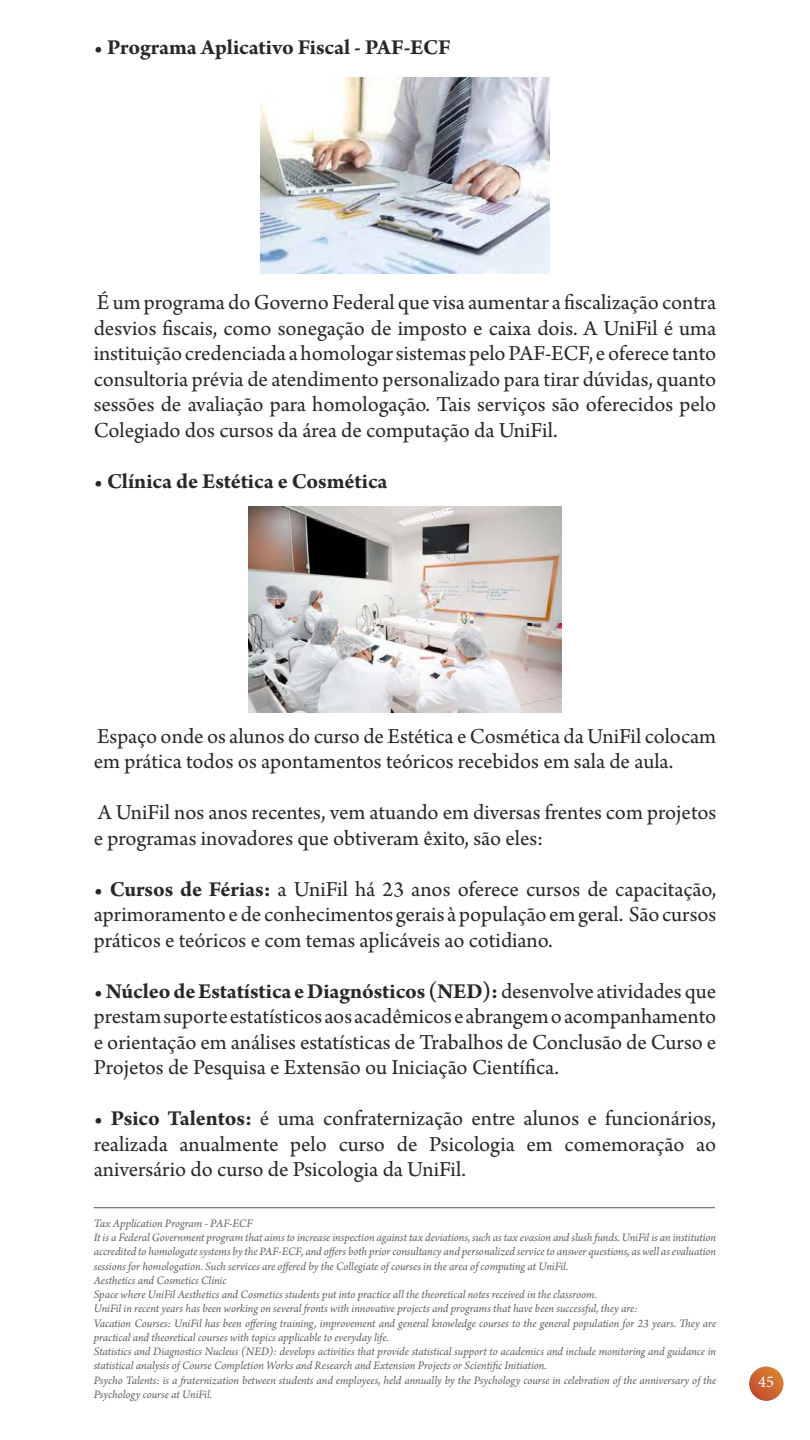
<style>
.page{position:relative;width:810px;height:1440px;background:#fff}
.page>*{position:absolute;margin:0;border:0;box-sizing:border-box;transform-origin:0 0}
.t1{font:22.5px/25.5px "Arno Pro";color:#282827;text-align:justify}
.t2{font:700 22.5px "Arno Pro";letter-spacing:-.005em;color:#282827}
.t3{font:16.5px "Minion Pro";color:#fff}
.t4{font:italic 12px/14.2px "Arno Pro";letter-spacing:-.005em;color:#616160}
.s1{font-weight:700}
</style>
<div class="page">
<img style="left:260px;top:78px;width:290px;height:196px">
<img style="left:248px;top:506px;width:314px;height:206px">
<img style="left:749px;top:1366px;width:34px;height:35px;border-radius:17px">
<hr style="left:94px;top:1207px;width:621px;height:1px;background:#575756">
<h1 class="t2" style="left:94px;top:34px;width:359px">• Programa Aplicativo Fiscal - PAF-ECF</h1>
<p class="t1" style="left:94px;top:291px;width:624px">É um programa do Governo Federal que visa aumentar a fiscalização contra desvios fiscais, como sonegação de imposto e caixa dois. A UniFil é uma instituição credenciada a homologar sistemas pelo PAF-ECF, e oferece tanto consultoria prévia de atendimento personalizado para tirar dúvidas, quanto sessões de avaliação para homologação. Tais serviços são oferecidos pelo Colegiado dos cursos da área de computação da UniFil.</p>
<h1 class="t2" style="left:94px;top:468px;width:295px">• Clínica de Estética e Cosmética</h1>
<h1 class="t1" style="left:94px;top:724px;width:624px">Espaço onde os alunos do curso de Estética e Cosmética da UniFil colocam em prática todos os apontamentos teóricos recebidos em sala de aula.</h1>
<h1 class="t1" style="left:94px;top:801px;width:624px">A UniFil nos anos recentes, vem atuando em diversas frentes com projetos e programas inovadores que obtiveram êxito, são eles:</h1>
<h1 class="t1" style="left:94px;top:877px;width:624px"><span class="s1">• Cursos de Férias:</span> a UniFil há 23 anos oferece cursos de capacitação, aprimoramento e de conhecimentos gerais à população em geral. São cursos práticos e teóricos e com temas aplicáveis ao cotidiano.</h1>
<p class="t1" style="left:94px;top:979px;width:624px"><span class="s1">• Núcleo de Estatística e Diagnósticos (NED):</span> desenvolve atividades que prestam suporte estatísticos aos acadêmicos e abrangem o acompanhamento e orientação em análises estatísticas de Trabalhos de Conclusão de Curso e Projetos de Pesquisa e Extensão ou Iniciação Científica.</p>
<h1 class="t1" style="left:94px;top:1107px;width:624px"><span class="s1">• Psico Talentos:</span> é uma confraternização entre alunos e funcionários, realizada anualmente pelo curso de Psicologia em comemoração ao aniversário do curso de Psicologia da UniFil.</h1>
<p class="t4" style="left:94px;top:1217px;width:624px">Tax Application Program - PAF-ECF<br>It is a Federal Government program that aims to increase inspection against tax deviations, such as tax evasion and slush funds. UniFil is an institution accredited to homologate systems by the PAF-ECF, and offers both prior consultancy and personalized service to answer questions, as well as evaluation sessions for homologation. Such services are offered by the Collegiate of courses in the area of computing at UniFil.<br>Aesthetics and Cosmetics Clinic<br>Space where UniFil Aesthetics and Cosmetics students put into practice all the theoretical notes received in the classroom.<br>UniFil in recent years has been working on several fronts with innovative projects and programs that have been successful, they are:<br>Vacation Courses: UniFil has been offering training, improvement and general knowledge courses to the general population for 23 years. They are practical and theoretical courses with topics applicable to everyday life.<br>Statistics and Diagnostics Nucleus (NED): develops activities that provide statistical support to academics and include monitoring and guidance in statistical analysis of Course Completion Works and Research and Extension Projects or Scientific Initiation.<br>Psycho Talents: is a fraternization between students and employees, held annually by the Psychology course in celebration of the anniversary of the Psychology course at UniFil.</p>
<h2 class="t3" style="left:758px;top:1371px;width:17px">45</h2>
</div>
